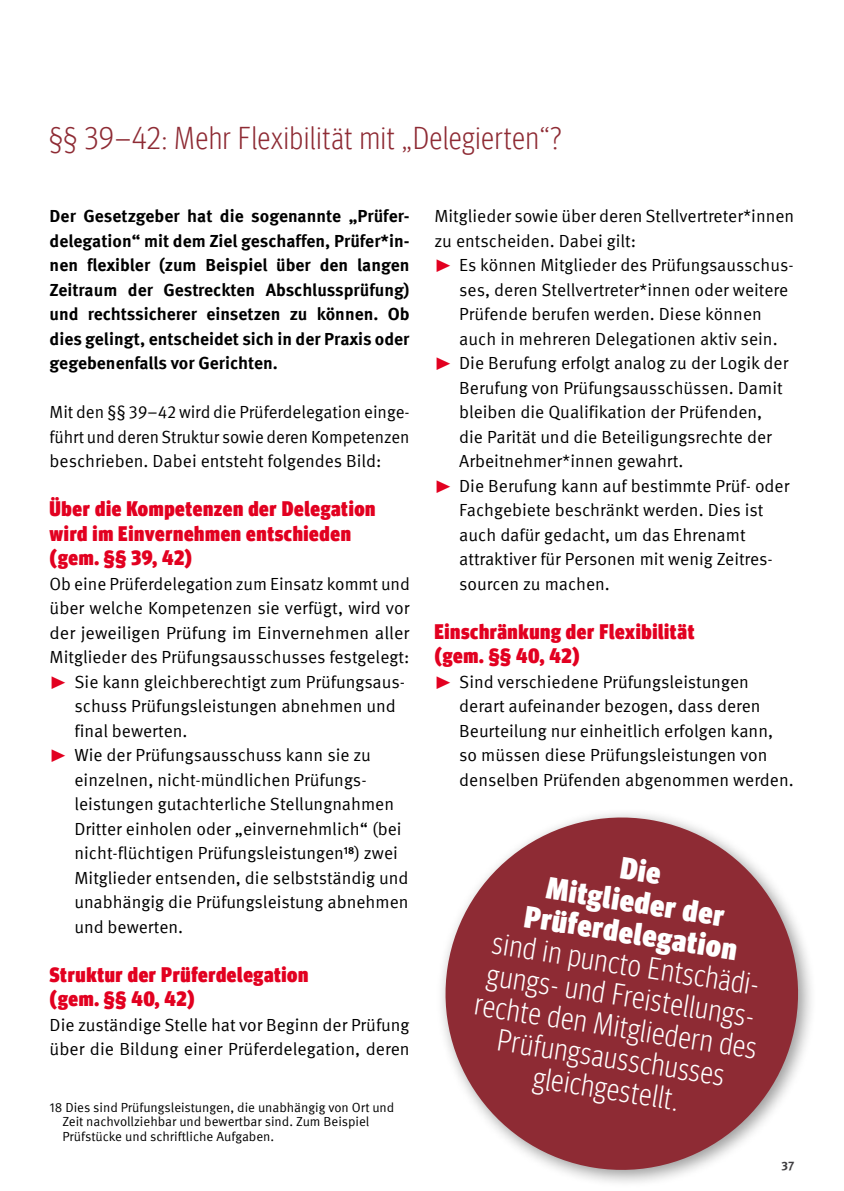
<style>
.page{position:relative;width:844px;height:1191px;background:#fff}
.page>*{position:absolute;margin:0;border:0;box-sizing:border-box;transform-origin:0 0}
.H2a_2Level_unterüber{font:300 condensed 31.5px "Meta Head IGM";letter-spacing:.03em;color:#8e2b34}
.Störer_1__Zeile___Li{font:300 condensed 30.62px/31.5px "Meta Head IGM";color:#fff;text-align:center}
.Störer_2__Zeile___Bl{font:900 condensed 30.62px/31.5px "Meta Head IGM";color:#fff;text-align:center}
.H3___Textblock_Übers{font:900 condensed 21px/24.5px "Meta Head IGM";letter-spacing:.03em;color:#e20020}
.Fließtext{font:17.5px/24.5px "Meta IGM";color:#000}
.Fließtext_Hervorgeho{font:700 17.5px/24.5px "Meta IGM";color:#000;text-align:justify}
.Fussnote{font:13.12px/14.9px "Meta IGM";color:#000}
.t1{font:700 12.25px "Meta IGM";color:#3e3d40}
.s1{font-weight:700;font-size:35px;color:#e20020}
</style>
<div class="page">
<svg style="left:441px;top:813px;width:369px;height:369px;fill:#8e2b34"></svg>
<p class="H2a_2Level_unterüber" style="left:50px;top:116px;width:513px">§§ 39–42: Mehr Flexibilität mit „Delegierten“?</p>
<p class="Fließtext_Hervorgeho" style="left:50px;top:203px;width:361px">Der Gesetzgeber hat die sogenannte „Prüfer&shy;delegation“ mit dem Ziel geschaffen, Prüfer*in&shy;nen flexibler (zum Beispiel über den langen Zeitraum der Gestreckten Abschlussprüfung) und rechtssicherer einsetzen zu können. Ob dies gelingt, entscheidet sich in der Praxis oder gegebenenfalls vor Gerichten.</p>
<p class="Fließtext" style="left:50px;top:399px;width:361px;text-align:justify">Mit den §§ 39–42 wird die Prüferdelegation einge&shy;führt und deren Struktur sowie deren Kompetenzen beschrieben. Dabei entsteht folgendes Bild:</p>
<h3 class="H3___Textblock_Übers" style="left:50px;top:495px;width:327px">Über die Kompetenzen der Delegation wird im Einvernehmen entschieden (gem. §§ 39, 42)</h3>
<p class="Fließtext" style="left:50px;top:570px;width:361px;text-align:justify">Ob eine Prüferdelegation zum Einsatz kommt und über welche Kompetenzen sie verfügt, wird vor der jeweiligen Prüfung im Einvernehmen aller Mitglieder des Prüfungsausschusses festgelegt:</p>
<p class="Fließtext" style="left:74px;top:668px;width:332px;text-indent:-25px"><span class="s1">▸</span> Sie kann gleichberechtigt zum Prüfungsaus&shy;schuss Prüfungsleistungen abnehmen und final bewerten.</p>
<p class="Fließtext" style="left:74px;top:742px;width:335px;text-indent:-25px"><span class="s1">▸</span> Wie der Prüfungsausschuss kann sie zu einzelnen, nicht-mündlichen Prüfungs&shy;leistungen gutachterliche Stellungnahmen Dritter einholen oder „einvernehmlich“ (bei nicht-flüchtigen Prüfungsleistungen<sup>18</sup>) zwei Mitglieder entsenden, die selbstständig und unabhängig die Prüfungsleistung abnehmen und bewerten.</p>
<h3 class="H3___Textblock_Übers" style="left:50px;top:960px;width:260px">Struktur der Prüferdelegation (gem. §§ 40, 42)</h3>
<p class="Fließtext" style="left:50px;top:1011px;width:361px">Die zuständige Stelle hat vor Beginn der Prüfung über die Bildung einer Prüferdelegation, deren</p>
<p class="Fussnote" style="left:62px;top:1098px;width:333px;text-indent:-13px">18 Dies sind Prüfungsleistungen, die unabhängig von Ort und<br>Zeit nachvollziehbar und bewertbar sind. Zum Beispiel<br>Prüfstücke und schriftliche Aufgaben.</p>
<p class="Fließtext" style="left:434px;top:203px;width:361px">Mitglieder sowie über deren Stellvertreter*innen zu entscheiden. Dabei gilt:</p>
<p class="Fließtext" style="left:459px;top:252px;width:336px;text-indent:-25px"><span class="s1">▸</span> Es können Mitglieder des Prüfungsausschus&shy;ses, deren Stellvertreter*innen oder weitere Prüfende berufen werden. Diese können auch in mehreren Delegationen aktiv sein.</p>
<p class="Fließtext" style="left:459px;top:350px;width:330px;text-indent:-25px"><span class="s1">▸</span> Die Berufung erfolgt analog zu der Logik der Berufung von Prüfungsausschüssen. Damit bleiben die Qualifikation der Prüfenden, die Parität und die Beteiligungsrechte der Arbeitnehmer*innen gewahrt.</p>
<p class="Fließtext" style="left:459px;top:472px;width:331px;text-indent:-25px"><span class="s1">▸</span> Die Berufung kann auf bestimmte Prüf- oder Fachgebiete beschränkt werden. Dies ist auch dafür gedacht, um das Ehrenamt attraktiver für Personen mit wenig Zeitres&shy;sourcen zu machen.</p>
<h3 class="H3___Textblock_Übers" style="left:434px;top:617px;width:261px">Einschränkung der Flexibilität (gem. §§ 40, 42)</h3>
<p class="Fließtext" style="left:459px;top:668px;width:336px;text-indent:-25px"><span class="s1">▸</span> Sind verschiedene Prüfungsleistungen derart aufeinander bezogen, dass deren Beurteilung nur einheitlich erfolgen kann, so müssen diese Prüfungsleistungen von denselben Prüfenden abgenommen werden.</p>
<h4 class="Störer_2__Zeile___Bl" style="left:537px;top:836px;width:216px;rotate:9deg">Die<br>Mitglieder der<br>Prüferdelegation</h4>
<h4 class="Störer_1__Zeile___Li" style="left:488px;top:924px;width:286px;rotate:9deg">sind in puncto Entschädi&shy;gungs- und Freistellungs&shy;rechte den Mitgliedern des<br>Prüfungsausschusses gleichgestellt.</h4>
<p class="t1" style="left:781px;top:1156px;width:14px">37</p>
</div>
